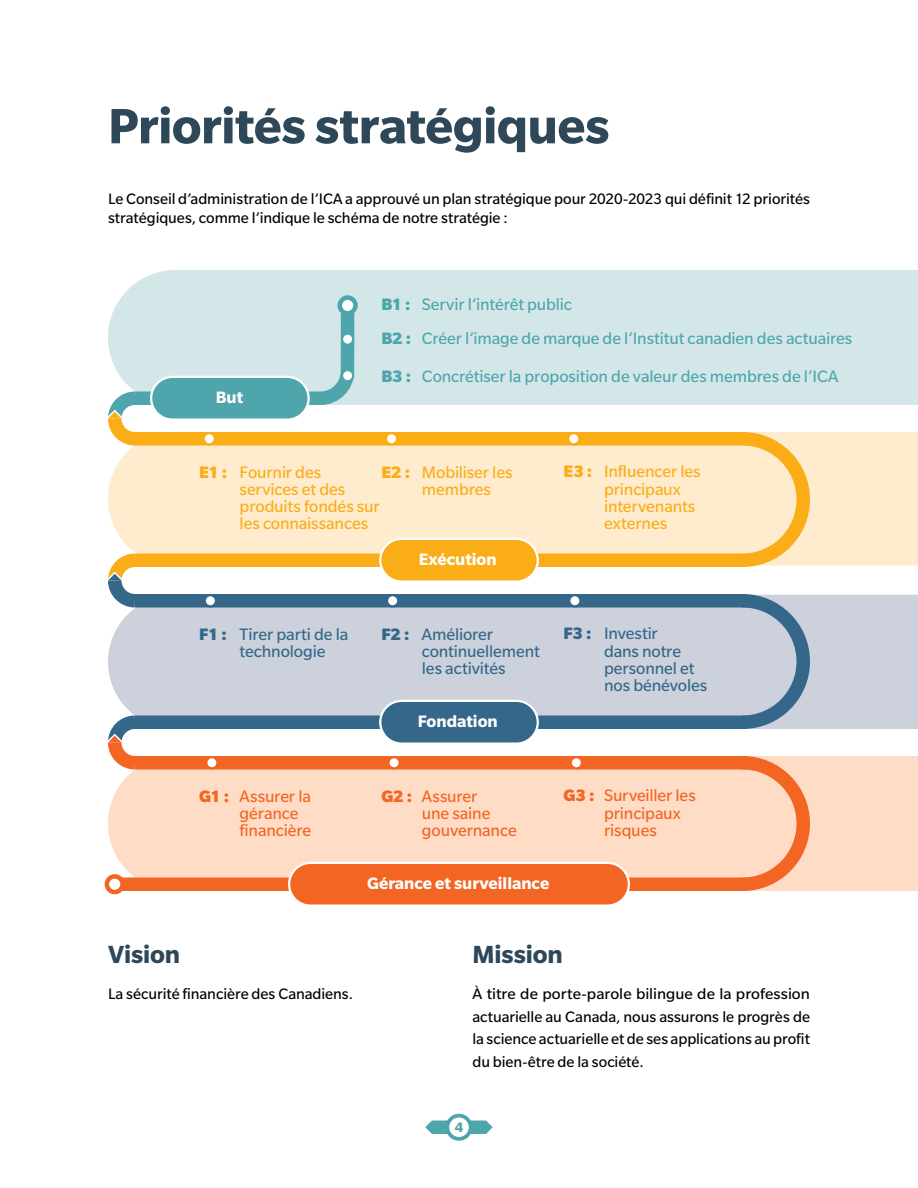
<style>
.page{position:relative;width:918px;height:1188px;background:#fff}
.page>*{position:absolute;margin:0;border:0;box-sizing:border-box;transform-origin:0 0}
.t1{font:700 54px "Slate Std";letter-spacing:-.01em;color:#2e485a}
.t2{font:700 27px "Slate Std";letter-spacing:-.005em;color:#2e485a}
.t3{font:18px "Slate Std";letter-spacing:-.01em;color:#4ea6ac}
.t4{font:18px/17.2px "Slate Std";letter-spacing:-.005em;color:#fbad18}
.t5{font:18px/17.2px "Slate Std";letter-spacing:-.01em;color:#34678a}
.t6{font:18px/17.2px "Slate Std";letter-spacing:-.005em;color:#f26522}
.t7{font:700 18px "Slate Std";color:#fff}
.t8{font:16.5px/19.8px "Slate Std";letter-spacing:-.005em;color:#000}
.t9{font:16.5px/22.5px "Slate Std";letter-spacing:-.005em;color:#000;text-align:justify;scale:1.04 1}
.t10{font:700 15px "Slate Std";color:#4ea6ac}
.s1{font-weight:900}
</style>
<div class="page">
<div style="left:432px;top:1120px;width:54px;height:14px;background:#4ea6ac"></div>
<div style="left:447px;top:1116px;width:24px;height:23px;background:#fff;border-radius:50%"></div>
<div style="left:446px;top:1114px;width:26px;height:27px;border:4px solid #4ea6ac;border-radius:50%"></div>
<svg style="left:486px;top:1120px;width:7px;height:14px"></svg>
<svg style="left:425px;top:1120px;width:7px;height:14px"></svg>
<div style="left:108px;top:595px;width:810px;height:134px;background:#ccd1dc"></div>
<hr style="left:917px;top:596px;width:1px;height:133px;background:#34678a">
<div style="left:108px;top:432px;width:809px;height:134px;background:#ffebcd"></div>
<hr style="left:917px;top:432px;width:1px;height:134px;background:#fbad18">
<div style="left:128px;top:270px;width:789px;height:135px;background:#d4e7e8"></div>
<hr style="left:917px;top:270px;width:1px;height:135px;background:#4ea6ac">
<div style="left:108px;top:756px;width:809px;height:135px;background:#fedcc6"></div>
<hr style="left:917px;top:756px;width:1px;height:135px;background:#f26522">
<div style="left:135px;top:554px;width:611px;height:13px;background:#fbad18"></div>
<div style="left:134px;top:432px;width:613px;height:14px;background:#fbad18"></div>
<div style="left:135px;top:594px;width:611px;height:14px;background:#34678a"></div>
<div style="left:135px;top:756px;width:611px;height:14px;background:#f26522"></div>
<svg style="left:729px;top:432px;width:88px;height:135px;background:#fddba0"></svg>
<svg style="left:729px;top:594px;width:88px;height:135px;background:#a8b8c8"></svg>
<svg style="left:729px;top:756px;width:88px;height:135px;background:#fbc09f"></svg>
<div style="left:135px;top:716px;width:611px;height:13px;background:#34678a"></div>
<div style="left:115px;top:878px;width:631px;height:13px;background:#f26522"></div>
<svg style="left:107px;top:876px;width:16px;height:16px"></svg>
<div style="left:105px;top:874px;width:20px;height:20px;border:4px solid #f26522;border-radius:50%"></div>
<div style="left:386px;top:433px;width:11px;height:11px;background:#fff;border-radius:50%"></div>
<div style="left:385px;top:432px;width:13px;height:14px;border:2px solid #fbad18;border-radius:50%"></div>
<div style="left:568px;top:433px;width:11px;height:11px;background:#fff;border-radius:50%"></div>
<div style="left:567px;top:432px;width:13px;height:14px;border:2px solid #fbad18;border-radius:50%"></div>
<svg style="left:569px;top:595px;width:11px;height:11px"></svg>
<div style="left:568px;top:594px;width:14px;height:14px;border:2px solid #34678a;border-radius:50%"></div>
<div style="left:571px;top:757px;width:11px;height:11px;background:#fff;border-radius:50%"></div>
<div style="left:570px;top:756px;width:13px;height:14px;border:2px solid #f26522;border-radius:50%"></div>
<div style="left:387px;top:595px;width:11px;height:11px;background:#fff;border-radius:50%"></div>
<div style="left:386px;top:594px;width:13px;height:14px;border:2px solid #34678a;border-radius:50%"></div>
<svg style="left:388px;top:757px;width:12px;height:11px"></svg>
<div style="left:387px;top:756px;width:14px;height:14px;border:2px solid #f26522;border-radius:50%"></div>
<div style="left:205px;top:595px;width:11px;height:11px;background:#fff;border-radius:50%"></div>
<div style="left:204px;top:594px;width:13px;height:14px;border:2px solid #34678a;border-radius:50%"></div>
<svg style="left:206px;top:757px;width:12px;height:11px"></svg>
<div style="left:205px;top:756px;width:14px;height:14px;border:2px solid #f26522;border-radius:50%"></div>
<div style="left:380px;top:539px;width:158px;height:43px;background:#fbad18;border-radius:21px"></div>
<div style="left:379px;top:538px;width:160px;height:45px;border:2px solid #fff;border-radius:21px"></div>
<div style="left:380px;top:701px;width:158px;height:43px;background:#34678a;border-radius:21px"></div>
<div style="left:379px;top:700px;width:160px;height:45px;border:2px solid #fff;border-radius:21px"></div>
<div style="left:289px;top:863px;width:340px;height:43px;background:#f26522;border-radius:21px"></div>
<div style="left:288px;top:862px;width:342px;height:45px;border:2px solid #fff;border-radius:21px"></div>
<svg style="left:108px;top:709px;width:40px;height:67px"></svg>
<svg style="left:108px;top:547px;width:40px;height:67px"></svg>
<svg style="left:108px;top:290px;width:253px;height:162px"></svg>
<h1 class="t1" style="left:108px;top:97px;width:503px">Priorités stratégiques</h1>
<p class="t8" style="left:108px;top:188px;width:703px">Le Conseil d’administration de l’ICA a approuvé un plan stratégique pour 2020-2023 qui définit 12 priorités stratégiques, comme l’indique le schéma de notre stratégie :</p>
<p class="t3" style="left:381px;top:295px;width:192px"><span class="s1">B1 :</span> Servir l’intérêt public</p>
<p class="t3" style="left:381px;top:329px;width:472px"><span class="s1">B2 :</span> Créer l’image de marque de l’Institut canadien des actuaires</p>
<p class="t7" style="left:216px;top:388px;width:29px">But</p>
<p class="t3" style="left:381px;top:367px;width:459px"><span class="s1">B3 :</span> Concrétiser la proposition de valeur des membres de l’ICA</p>
<p class="t4" style="left:422px;top:463px;width:92px;text-indent:-40px"><span class="s1">E2 :</span> Mobiliser les membres</p>
<p class="t4" style="left:240px;top:463px;width:142px;text-indent:-40px"><span class="s1">E1 :</span> Fournir des services et des produits fondés sur les connaissances</p>
<p class="t7" style="left:419px;top:550px;width:79px">Exécution</p>
<p class="t4" style="left:604px;top:463px;width:98px;text-indent:-40px"><span class="s1">E3 :</span> Influencer les principaux intervenants externes</p>
<p class="t5" style="left:240px;top:625px;width:110px;text-indent:-40px"><span class="s1">F1 :</span> Tirer parti de la technologie</p>
<p class="t5" style="left:422px;top:625px;width:119px;text-indent:-40px"><span class="s1">F2 :</span> Améliorer continuellement les activités</p>
<p class="t7" style="left:418px;top:712px;width:81px">Fondation</p>
<p class="t5" style="left:604px;top:625px;width:105px;text-indent:-40px"><span class="s1">F3 :</span> Investir<br>dans notre personnel et nos bénévoles</p>
<p class="t6" style="left:240px;top:787px;width:73px;text-indent:-40px"><span class="s1">G1 :</span> Assurer la gérance financière</p>
<p class="t6" style="left:422px;top:787px;width:96px;text-indent:-40px"><span class="s1">G2 :</span> Assurer<br>une saine gouvernance</p>
<p class="t6" style="left:604px;top:787px;width:93px;text-indent:-40px"><span class="s1">G3 :</span> Surveiller les principaux risques</p>
<p class="t7" style="left:367px;top:874px;width:184px">Gérance et surveillance</p>
<h2 class="t2" style="left:108px;top:940px;width:74px">Vision</h2>
<p class="t8" style="left:108px;top:984px;width:247px">La sécurité financière des Canadiens.</p>
<h2 class="t2" style="left:472px;top:940px;width:92px">Mission</h2>
<p class="t9" style="left:472px;top:982px;width:326px">À titre de porte-parole bilingue de la profession actuarielle au Canada, nous assurons le progrès de la science actuarielle et de ses applications au profit du bien-être de la société.</p>
<p class="t10" style="left:455px;top:1119px;width:10px">4</p>
</div>
